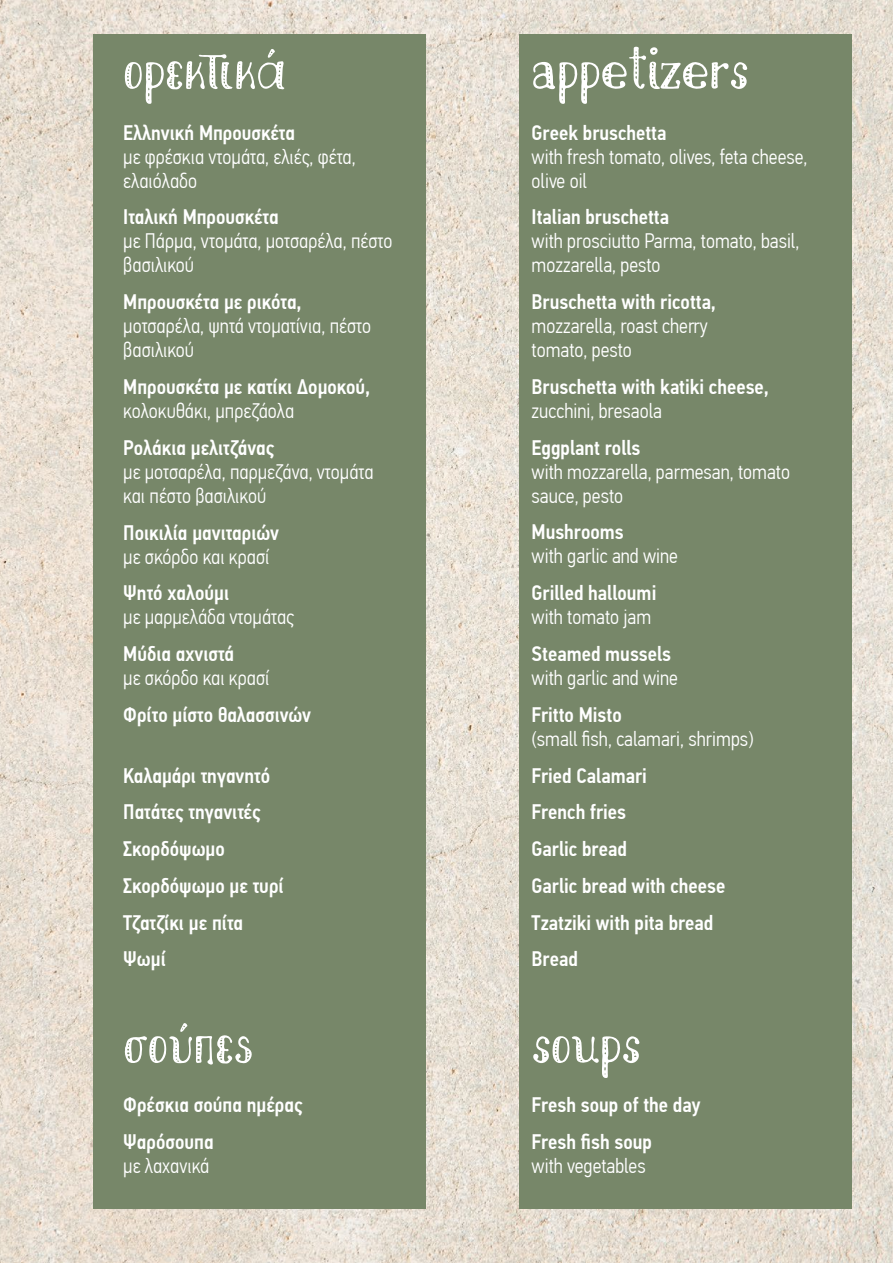
<style>
.page{position:relative;width:893px;height:1263px;background:#fff}
.page>*{position:absolute;margin:0;border:0;box-sizing:border-box;transform-origin:0 0}
.t1{font:76.35px "Nikolaidis Hand";color:#fff}
.t2{font:500 21px/36.8px "PF Din Text Cond Pro";color:#fff}
.t3{font:300 21px/24px "PF Din Text Cond Pro";color:#fff}
</style>
<div class="page">
<img style="left:0;top:0;width:893px;height:1263px">
<div style="left:519px;top:34px;width:333px;height:1175px;background:#778769"></div>
<div style="left:94px;top:34px;width:332px;height:1175px;background:#778769"></div>
<h1 class="t1" style="left:123px;top:38px;width:164px">ορεκτικά</h1>
<p class="t2" style="left:123px;top:114px;width:173px">Ελληνική Μπρουσκέτα</p>
<p class="t3" style="left:123px;top:145px;width:234px">με φρέσκια ντομάτα, ελιές, φέτα, ελαιόλαδο</p>
<p class="t2" style="left:123px;top:199px;width:157px">Ιταλική Μπρουσκέτα</p>
<p class="t3" style="left:123px;top:229px;width:271px">με Πάρμα, ντομάτα, μοτσαρέλα, πέστο βασιλικού</p>
<p class="t2" style="left:123px;top:284px;width:180px">Μπρουσκέτα με ρικότα,</p>
<p class="t3" style="left:123px;top:314px;width:249px">μοτσαρέλα, ψητά ντοματίνια, πέστο βασιλικού</p>
<p class="t2" style="left:123px;top:369px;width:249px">Μπρουσκέτα με κατίκι Δομοκού,</p>
<p class="t3" style="left:123px;top:399px;width:173px">κολοκυθάκι, μπρεζάολα</p>
<p class="t2" style="left:123px;top:429px;width:153px">Ρολάκια μελιτζάνας</p>
<p class="t3" style="left:123px;top:460px;width:252px">με μοτσαρέλα, παρμεζάνα, ντομάτα και πέστο βασιλικού</p>
<p class="t2" style="left:123px;top:514px;width:157px">Ποικιλία μανιταριών</p>
<p class="t3" style="left:123px;top:544px;width:148px">με σκόρδο και κρασί</p>
<p class="t2" style="left:123px;top:575px;width:107px">Ψητό χαλούμι</p>
<p class="t3" style="left:123px;top:605px;width:172px">με μαρμελάδα ντομάτας</p>
<p class="t2" style="left:123px;top:636px;width:112px">Μύδια αχνιστά</p>
<p class="t3" style="left:123px;top:666px;width:148px">με σκόρδο και κρασί</p>
<p class="t2" style="left:123px;top:696px;width:189px">Φρίτο μίστο θαλασσινών</p>
<p class="t2" style="left:123px;top:757px;width:162px">Καλαμάρι τηγανητό<br>Πατάτες τηγανιτές<br>Σκορδόψωμο<br>Σκορδόψωμο με τυρί<br>Τζατζίκι με πίτα<br>Ψωμί</p>
<h1 class="t1" style="left:123px;top:1012px;width:131px">σούπες</h1>
<p class="t2" style="left:123px;top:1086px;width:181px">Φρέσκια σούπα ημέρας<br>Ψαρόσουπα</p>
<p class="t3" style="left:123px;top:1153px;width:88px">με λαχανικά</p>
<h1 class="t1" style="left:532px;top:38px;width:219px">appetizers</h1>
<p class="t2" style="left:532px;top:114px;width:136px">Greek bruschetta</p>
<p class="t3" style="left:532px;top:145px;width:277px">with fresh tomato, olives, feta cheese, olive oil</p>
<p class="t2" style="left:532px;top:199px;width:139px">Italian bruschetta</p>
<p class="t3" style="left:532px;top:229px;width:269px">with prosciutto Parma, tomato, basil, mozzarella, pesto</p>
<p class="t2" style="left:532px;top:284px;width:186px">Bruschetta with ricotta,</p>
<p class="t3" style="left:532px;top:314px;width:177px">mozzarella, roast cherry tomato, pesto</p>
<p class="t2" style="left:532px;top:369px;width:239px">Bruschetta with katiki cheese,</p>
<p class="t3" style="left:532px;top:399px;width:132px">zucchini, bresaola</p>
<p class="t2" style="left:532px;top:429px;width:110px">Eggplant rolls</p>
<p class="t3" style="left:532px;top:460px;width:260px">with mozzarella, parmesan, tomato sauce, pesto</p>
<p class="t2" style="left:532px;top:514px;width:94px">Mushrooms</p>
<p class="t3" style="left:532px;top:544px;width:148px">with garlic and wine</p>
<p class="t2" style="left:532px;top:575px;width:126px">Grilled halloumi</p>
<p class="t3" style="left:532px;top:605px;width:121px">with tomato jam</p>
<p class="t2" style="left:532px;top:636px;width:141px">Steamed mussels</p>
<p class="t3" style="left:532px;top:666px;width:148px">with garlic and wine</p>
<p class="t2" style="left:532px;top:696px;width:92px">Fritto Misto</p>
<p class="t3" style="left:532px;top:727px;width:223px">(small fish, calamari, shrimps)</p>
<p class="t2" style="left:532px;top:757px;width:195px">Fried Calamari<br>French fries<br>Garlic bread<br>Garlic bread with cheese<br>Tzatziki with pita bread<br>Bread</p>
<h1 class="t1" style="left:532px;top:1012px;width:111px">soups</h1>
<p class="t2" style="left:532px;top:1086px;width:170px">Fresh soup of the day<br>Fresh fish soup</p>
<p class="t3" style="left:532px;top:1153px;width:116px">with vegetables</p>
</div>
